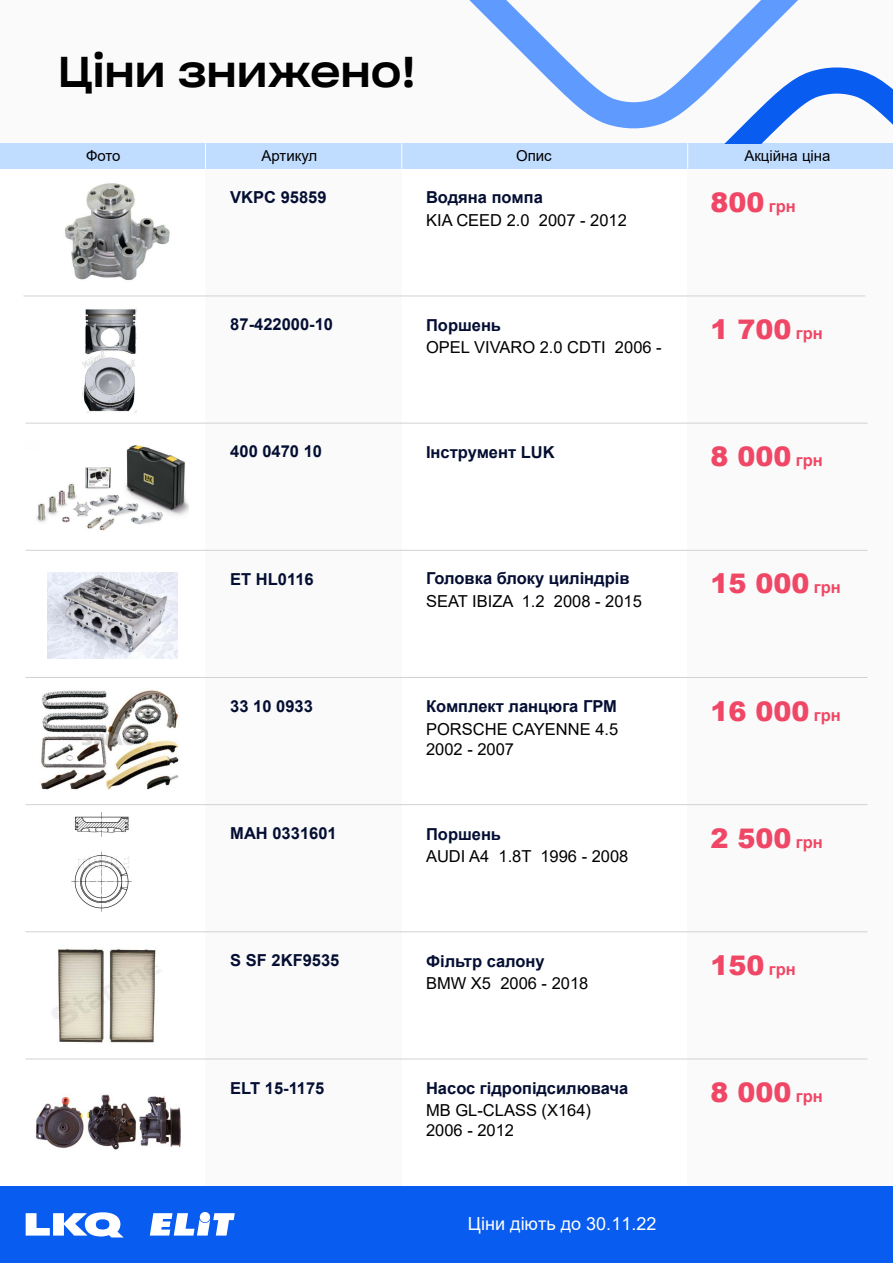
<style>
.page{position:relative;width:893px;height:1263px;background:#fff}
.page>*{position:absolute;margin:0;border:0;box-sizing:border-box;transform-origin:0 0}
.t1{font:42px "Sharp Grotesk DB Cyr Medium 22";color:#000}
.t2{font:900 27px "Arial";color:#ef4765}
.t3{font:18px "Arial";color:#fff}
.t4{font:700 16.5px "Arial";color:#040e32}
.t5{font:16.5px/19.8px "Arial";color:#000}
.t6{font:15px "Arial";color:#000}
.s1{font-weight:700;font-size:16.5px}
</style>
<div class="page">
<div style="left:0;top:0;width:893px;height:149px;background:#fafafa"></div>
<div style="left:205px;top:169px;width:197px;height:1017px;background:#fafafa"></div>
<div style="left:688px;top:169px;width:205px;height:1017px;background:#fafafa"></div>
<div style="left:0;top:143px;width:893px;height:26px;background:#c0ddff"></div>
<svg style="left:205px;top:143px;width:1px;height:26px"></svg>
<svg style="left:401px;top:143px;width:1px;height:26px"></svg>
<hr style="left:23px;top:296px;width:842px;height:1px;background:#d2d2d2">
<hr style="left:26px;top:423px;width:841px;height:1px;background:#d2d2d2">
<hr style="left:26px;top:550px;width:841px;height:1px;background:#d2d2d2">
<hr style="left:26px;top:677px;width:841px;height:1px;background:#d2d2d2">
<hr style="left:26px;top:804px;width:841px;height:1px;background:#d2d2d2">
<hr style="left:26px;top:931px;width:841px;height:1px;background:#d2d2d2">
<hr style="left:26px;top:1058px;width:841px;height:1px;background:#d2d2d2">
<div style="left:0;top:1186px;width:893px;height:77px;background:#085cf0"></div>
<svg style="left:26px;top:1212px;width:97px;height:25px"></svg>
<svg style="left:150px;top:1213px;width:85px;height:22px"></svg>
<svg style="left:687px;top:130px;width:89px;height:39px"></svg>
<svg style="left:469px;top:0;width:424px;height:130px"></svg>
<img style="left:47px;top:572px;width:130px;height:87px">
<img style="left:41px;top:690px;width:138px;height:100px">
<img style="left:52px;top:948px;width:109px;height:95px">
<img style="left:34px;top:1094px;width:147px;height:56px">
<img style="left:64px;top:183px;width:106px;height:98px">
<img style="left:71px;top:812px;width:60px;height:100px">
<img style="left:36px;top:445px;width:153px;height:86px">
<img style="left:82px;top:308px;width:55px;height:104px">
<h1 class="t1" style="left:58px;top:35px;width:360px">Ціни знижено!</h1>
<p class="t6" style="left:86px;top:145px;width:36px">Фото</p>
<p class="t6" style="left:261px;top:145px;width:57px">Артикул</p>
<p class="t6" style="left:516px;top:145px;width:37px">Опис</p>
<p class="t6" style="left:744px;top:145px;width:88px">Акційна ціна</p>
<p class="t4" style="left:230px;top:186px;width:98px">VKPC 95859</p>
<p class="t4" style="left:426px;top:186px;width:118px">Водяна помпа</p>
<p class="t5" style="left:426px;top:210px;width:202px">KIA CEED 2.0 2007 - 2012</p>
<h2 class="t2" style="left:710px;top:182px;width:87px">800 <span class="s1">грн</span></h2>
<p class="t4" style="left:230px;top:313px;width:104px">87-422000-10</p>
<p class="t4" style="left:426px;top:313px;width:77px">Поршень</p>
<p class="t5" style="left:426px;top:337px;width:237px">OPEL VIVARO 2.0 CDTI 2006 -</p>
<h2 class="t2" style="left:710px;top:310px;width:114px">1 700 <span class="s1">грн</span></h2>
<p class="t4" style="left:230px;top:440px;width:93px">400 0470 10</p>
<p class="t4" style="left:426px;top:440px;width:130px">Iнструмент LUK</p>
<h2 class="t2" style="left:710px;top:437px;width:114px">8 000 <span class="s1">грн</span></h2>
<p class="t4" style="left:230px;top:567px;width:85px">ET HL0116</p>
<p class="t4" style="left:426px;top:567px;width:205px">Головка блоку циліндрів</p>
<p class="t5" style="left:426px;top:591px;width:217px">SEAT IBIZA 1.2 2008 - 2015</p>
<h2 class="t2" style="left:710px;top:564px;width:132px">15 000 <span class="s1">грн</span></h2>
<p class="t4" style="left:230px;top:694px;width:84px">33 10 0933</p>
<p class="t4" style="left:426px;top:695px;width:192px">Комплект ланцюга ГРМ</p>
<p class="t5" style="left:426px;top:719px;width:194px">PORSCHE CAYENNE 4.5<br>2002 - 2007</p>
<h2 class="t2" style="left:710px;top:691px;width:132px">16 000 <span class="s1">грн</span></h2>
<p class="t4" style="left:230px;top:822px;width:108px">MAH 0331601</p>
<p class="t4" style="left:426px;top:822px;width:77px">Поршень</p>
<p class="t5" style="left:426px;top:846px;width:204px">AUDI A4 1.8T 1996 - 2008</p>
<h2 class="t2" style="left:710px;top:818px;width:114px">2 500 <span class="s1">грн</span></h2>
<p class="t4" style="left:230px;top:949px;width:111px">S SF 2KF9535</p>
<p class="t4" style="left:426px;top:949px;width:120px">Фiльтр салону</p>
<p class="t5" style="left:426px;top:973px;width:164px">BMW X5 2006 - 2018</p>
<h2 class="t2" style="left:710px;top:946px;width:87px">150 <span class="s1">грн</span></h2>
<p class="t4" style="left:230px;top:1076px;width:96px">ELT 15-1175</p>
<p class="t4" style="left:426px;top:1076px;width:204px">Насос гiдропiдсилювача</p>
<p class="t5" style="left:426px;top:1101px;width:167px">MB GL-CLASS (X164)<br>2006 - 2012</p>
<h2 class="t2" style="left:710px;top:1073px;width:114px">8 000 <span class="s1">грн</span></h2>
<p class="t3" style="left:468px;top:1211px;width:190px">Ціни діють до 30.11.22</p>
</div>
